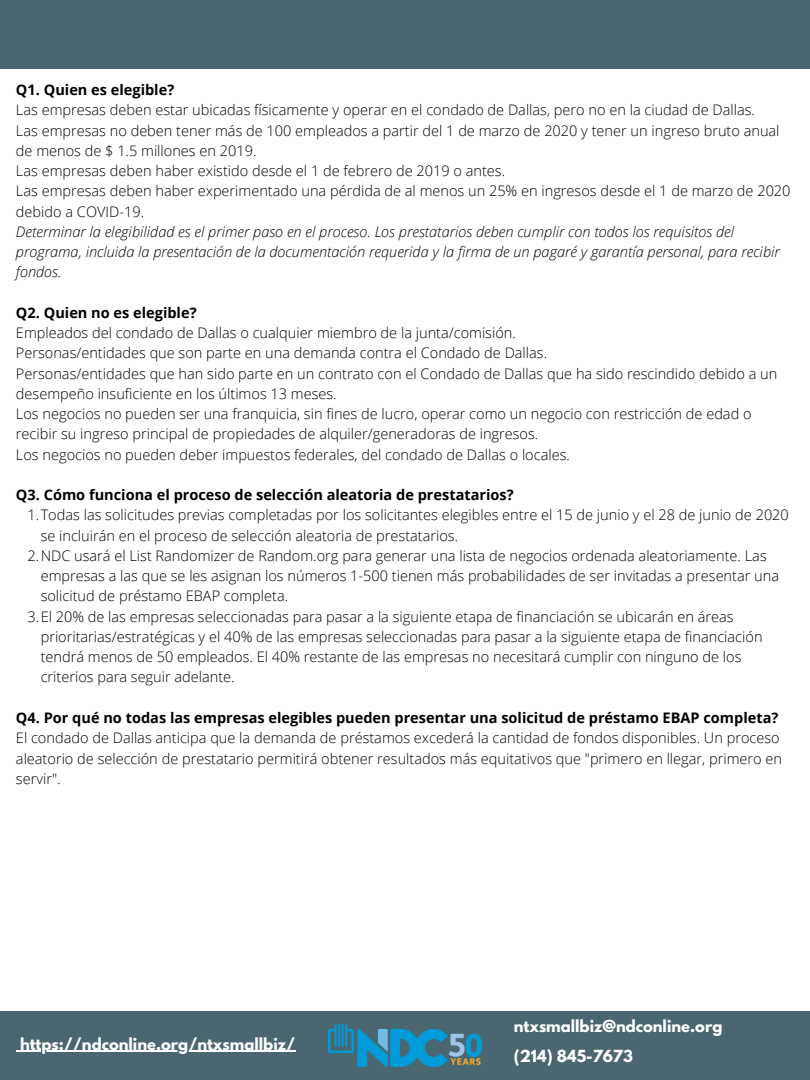
<style>
.page{position:relative;width:810px;height:1080px;background:#fff}
.page>*{position:absolute;margin:0;border:0;box-sizing:border-box;transform-origin:0 0}
.t1{font:700 14.75px/29.9px "League Spartan";color:#fff}
.t2{font:300 14.56px/20.2px "Open Sans";color:#000}
.t3{font:italic 300 14.56px/20.2px "Open Sans";color:#000}
.t4{font:700 14.56px "Open Sans";color:#000}
</style>
<div class="page">
<div style="left:0;top:0;width:810px;height:69px;background:#4a6771"></div>
<div style="left:0;top:1011px;width:810px;height:69px;background:#4a6771"></div>
<img style="left:329px;top:1025px;width:153px;height:42px">
<hr style="left:20px;top:1050px;width:275px;height:2px;background:#fff">
<p class="t4" style="left:16px;top:80px;width:160px">Q1. Quien es elegible?</p>
<p class="t2" style="left:16px;top:100px;width:776px">Las empresas deben estar ubicadas físicamente y operar en el condado de Dallas, pero no en la ciudad de Dallas.<br>Las empresas no deben tener más de 100 empleados a partir del 1 de marzo de 2020 y tener un ingreso bruto anual de menos de $ 1.5 millones en 2019.<br>Las empresas deben haber existido desde el 1 de febrero de 2019 o antes.<br>Las empresas deben haber experimentado una pérdida de al menos un 25% en ingresos desde el 1 de marzo de 2020 debido a COVID-19.</p>
<p class="t3" style="left:16px;top:221px;width:765px">Determinar la elegibilidad es el primer paso en el proceso. Los prestatarios deben cumplir con todos los requisitos del programa, incluida la presentación de la documentación requerida y la firma de un pagaré y garantía personal, para recibir fondos.</p>
<p class="t4" style="left:16px;top:302px;width:182px">Q2. Quien no es elegible?</p>
<p class="t2" style="left:16px;top:322px;width:763px">Empleados del condado de Dallas o cualquier miembro de la junta/comisión.<br>Personas/entidades que son parte en una demanda contra el Condado de Dallas.<br>Personas/entidades que han sido parte en un contrato con el Condado de Dallas que ha sido rescindido debido a un desempeño insuficiente en los últimos 13 meses.<br>Los negocios no pueden ser una franquicia, sin fines de lucro, operar como un negocio con restricción de edad o recibir su ingreso principal de propiedades de alquiler/generadoras de ingresos.<br>Los negocios no pueden deber impuestos federales, del condado de Dallas o locales.</p>
<p class="t4" style="left:16px;top:485px;width:499px">Q3. Cómo funciona el proceso de selección aleatoria de prestatarios?</p>
<p class="t2" style="left:27px;top:505px;width:763px">1.Todas las solicitudes previas completadas por los solicitantes elegibles entre el 15 de junio y el 28 de junio de 2020</p>
<p class="t2" style="left:41px;top:525px;width:419px">se incluirán en el proceso de selección aleatoria de prestatarios.</p>
<p class="t2" style="left:27px;top:545px;width:741px">2.NDC usará el List Randomizer de Random.org para generar una lista de negocios ordenada aleatoriamente. Las</p>
<p class="t2" style="left:41px;top:565px;width:740px">empresas a las que se les asignan los números 1-500 tienen más probabilidades de ser invitadas a presentar una</p>
<p class="t2" style="left:41px;top:586px;width:249px">solicitud de préstamo EBAP completa.</p>
<p class="t2" style="left:27px;top:606px;width:708px">3.El 20% de las empresas seleccionadas para pasar a la siguiente etapa de financiación se ubicarán en áreas</p>
<p class="t2" style="left:41px;top:626px;width:723px">prioritarias/estratégicas y el 40% de las empresas seleccionadas para pasar a la siguiente etapa de financiación</p>
<p class="t2" style="left:41px;top:646px;width:702px">tendrá menos de 50 empleados. El 40% restante de las empresas no necesitará cumplir con ninguno de los</p>
<p class="t2" style="left:41px;top:667px;width:196px">criterios para seguir adelante.</p>
<p class="t4" style="left:16px;top:707px;width:764px">Q4. Por qué no todas las empresas elegibles pueden presentar una solicitud de préstamo EBAP completa?</p>
<p class="t2" style="left:16px;top:727px;width:768px">El condado de Dallas anticipa que la demanda de préstamos excederá la cantidad de fondos disponibles. Un proceso aleatorio de selección de prestatario permitirá obtener resultados más equitativos que "primero en llegar, primero en servir".</p>
<p class="t1" style="left:20px;top:1030px;width:277px">https://ndconline.org/ntxsmallbiz/</p>
<p class="t1" style="left:514px;top:1013px;width:210px">ntxsmallbiz@ndconline.org (214) 845-7673</p>
</div>
